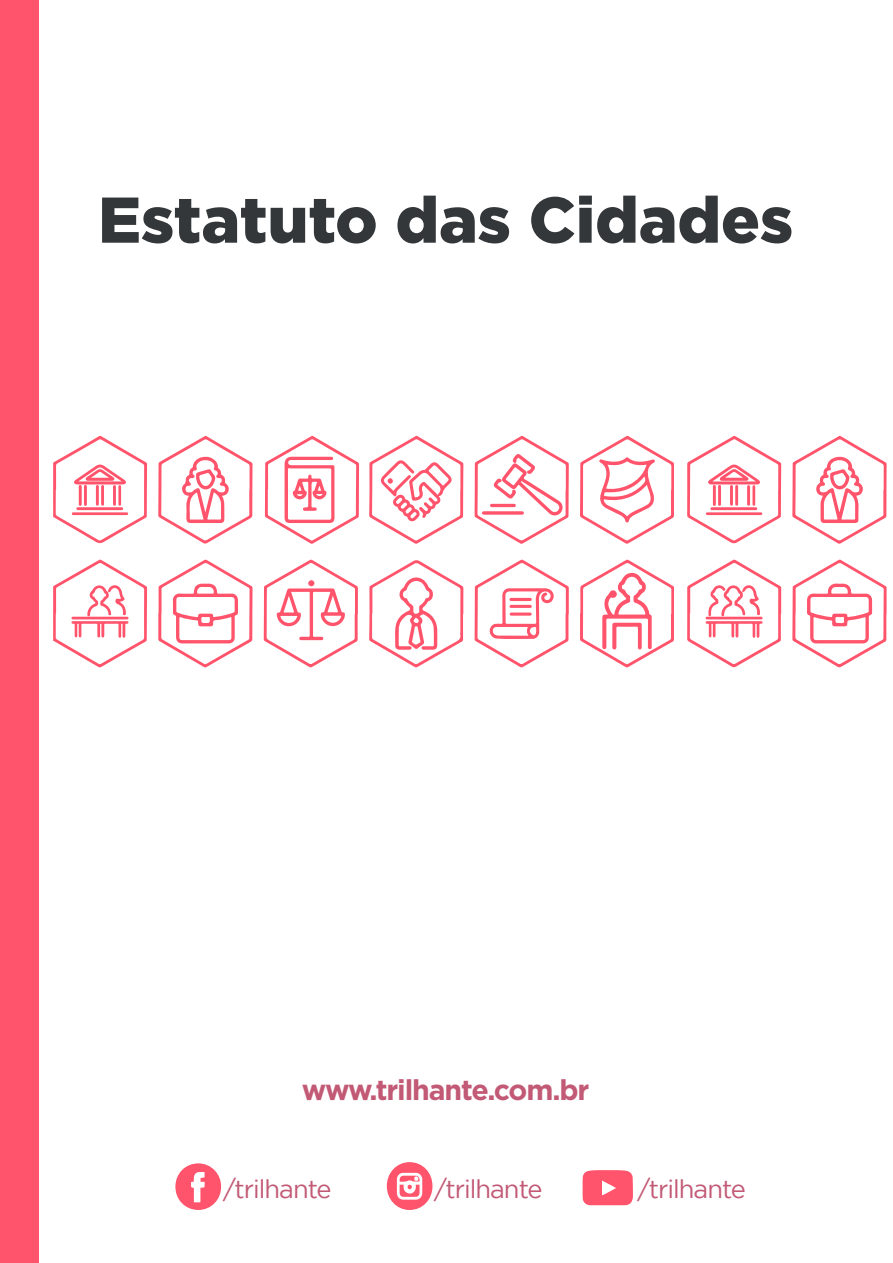
<style>
.page{position:relative;width:893px;height:1263px;background:#fff}
.page>*{position:absolute;margin:0;border:0;box-sizing:border-box;transform-origin:0 0}
.Fim_Ebook{font:900 64.5px "Gotham";color:#33373a}
.t1{font:700 28.5px "Gotham";letter-spacing:-.04em;color:#c25975}
.t2{font:25.5px "Gotham";letter-spacing:-.04em;color:#c25975}
</style>
<div class="page">
<div style="left:0;top:0;width:39px;height:1263px;background:#ff546b"></div>
<svg style="left:475px;top:436px;width:94px;height:108px"></svg>
<svg style="left:53px;top:559px;width:94px;height:109px"></svg>
<svg style="left:369px;top:436px;width:94px;height:108px"></svg>
<svg style="left:158px;top:559px;width:94px;height:108px"></svg>
<svg style="left:792px;top:559px;width:95px;height:108px"></svg>
<svg style="left:580px;top:559px;width:94px;height:108px"></svg>
<svg style="left:264px;top:559px;width:94px;height:109px"></svg>
<div style="left:308px;top:580px;width:7px;height:6px;background:#ff546b;border-radius:50%"></div>
<svg style="left:369px;top:560px;width:94px;height:107px"></svg>
<svg style="left:687px;top:559px;width:94px;height:108px"></svg>
<svg style="left:580px;top:436px;width:94px;height:108px"></svg>
<svg style="left:158px;top:436px;width:94px;height:108px"></svg>
<svg style="left:792px;top:436px;width:95px;height:108px"></svg>
<svg style="left:53px;top:436px;width:94px;height:108px"></svg>
<svg style="left:265px;top:436px;width:94px;height:108px"></svg>
<svg style="left:687px;top:436px;width:94px;height:108px"></svg>
<svg style="left:475px;top:559px;width:94px;height:109px"></svg>
<svg style="left:175px;top:1163px;width:46px;height:47px"></svg>
<svg style="left:387px;top:1162px;width:46px;height:48px"></svg>
<svg style="left:582px;top:1170px;width:51px;height:35px;background:#ff677b"></svg>
<p class="Fim_Ebook" style="left:98px;top:183px;width:697px">Estatuto das Cidades</p>
<p class="t1" style="left:302px;top:1073px;width:289px">www.trilhante.com.br</p>
<p class="t2" style="left:223px;top:1174px;width:110px">/trilhante</p>
<p class="t2" style="left:434px;top:1174px;width:110px">/trilhante</p>
<p class="t2" style="left:638px;top:1174px;width:110px">/trilhante</p>
</div>
